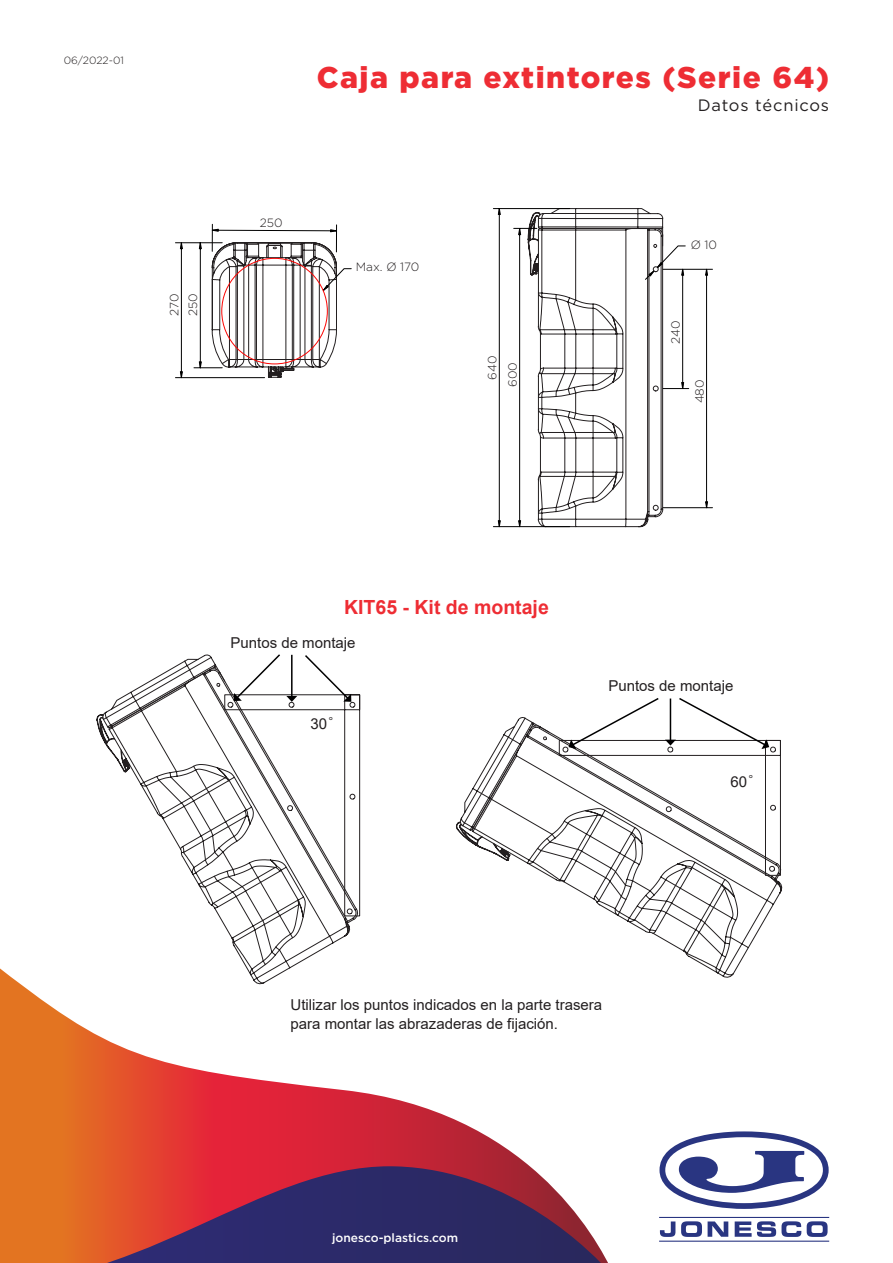
<style>
.page{position:relative;width:893px;height:1263px;background:#fff}
.page>*{position:absolute;margin:0;border:0;box-sizing:border-box;transform-origin:0 0}
.t1{font:900 30px "Gotham";letter-spacing:.05em;color:#ee2d34}
.EPP_Paragraph{font:700 19.5px "Arial";color:#ee2d34}
.t2{font:16.5px "Gotham";letter-spacing:.05em;color:#231f20}
.EPP_Paragraph-2{font:15px "Arial";color:#231f20}
.t3{font:300 12px "Gotham";color:#231f20}
.t4{font:500 12px "Gotham";color:#fff}
.t5{font:300 10.5px "Gotham";color:#231f20}
.s1{font-family:"Gotham"}
</style>
<div class="page">
<svg style="left:0;top:968px;width:530px;height:295px"></svg>
<svg style="left:62px;top:1166px;width:546px;height:97px;background:#783d59"></svg>
<svg style="left:659px;top:1131px;width:170px;height:111px"></svg>
<svg style="left:175px;top:224px;width:177px;height:155px"></svg>
<svg style="left:493px;top:208px;width:220px;height:320px"></svg>
<svg style="left:460px;top:869px;width:323px;height:109px"></svg>
<svg style="left:456px;top:717px;width:325px;height:159px"></svg>
<svg style="left:102px;top:916px;width:257px;height:69px"></svg>
<svg style="left:97px;top:654px;width:263px;height:262px"></svg>
<svg style="left:303px;top:654px;width:48px;height:48px"></svg>
<svg style="left:234px;top:654px;width:63px;height:48px"></svg>
<svg style="left:568px;top:698px;width:201px;height:51px"></svg>
<p class="t5" style="left:64px;top:53px;width:62px">06/2022-01</p>
<p class="t3" style="left:167px;top:316px;width:24px;rotate:-90deg">270</p>
<p class="t3" style="left:185px;top:316px;width:24px;rotate:-90deg">250</p>
<h1 class="t1" style="left:317px;top:56px;width:514px">Caja para extintores (Serie 64)</h1>
<p class="t2" style="left:698px;top:95px;width:133px">Datos técnicos</p>
<p class="t3" style="left:260px;top:216px;width:24px">250</p>
<p class="t3" style="left:356px;top:259px;width:65px">Max. Ø 170</p>
<p class="t3" style="left:485px;top:380px;width:26px;rotate:-90deg">640</p>
<p class="t3" style="left:505px;top:387px;width:26px;rotate:-90deg">600</p>
<p class="t3" style="left:691px;top:237px;width:28px">Ø 10</p>
<p class="t3" style="left:668px;top:343px;width:25px;rotate:-90deg">240</p>
<p class="t3" style="left:692px;top:403px;width:26px;rotate:-90deg">480</p>
<p class="EPP_Paragraph" style="left:344px;top:593px;width:206px">KIT65 - Kit de montaje</p>
<p class="EPP_Paragraph-2" style="left:230px;top:632px;width:127px">Puntos de montaje</p>
<p class="EPP_Paragraph-2" style="left:310px;top:714px;width:26px">30<span class="s1">˚</span></p>
<p class="EPP_Paragraph-2" style="left:608px;top:675px;width:127px">Puntos de montaje</p>
<p class="EPP_Paragraph-2" style="left:730px;top:772px;width:26px">60<span class="s1">˚</span></p>
<p class="EPP_Paragraph-2" style="left:290px;top:994px;width:313px">Utilizar los puntos indicados en la parte trasera</p>
<p class="EPP_Paragraph-2" style="left:290px;top:1013px;width:269px">para montar las abrazaderas de fijación.</p>
<p class="t4" style="left:332px;top:1229px;width:128px">jonesco-plastics.com</p>
</div>
